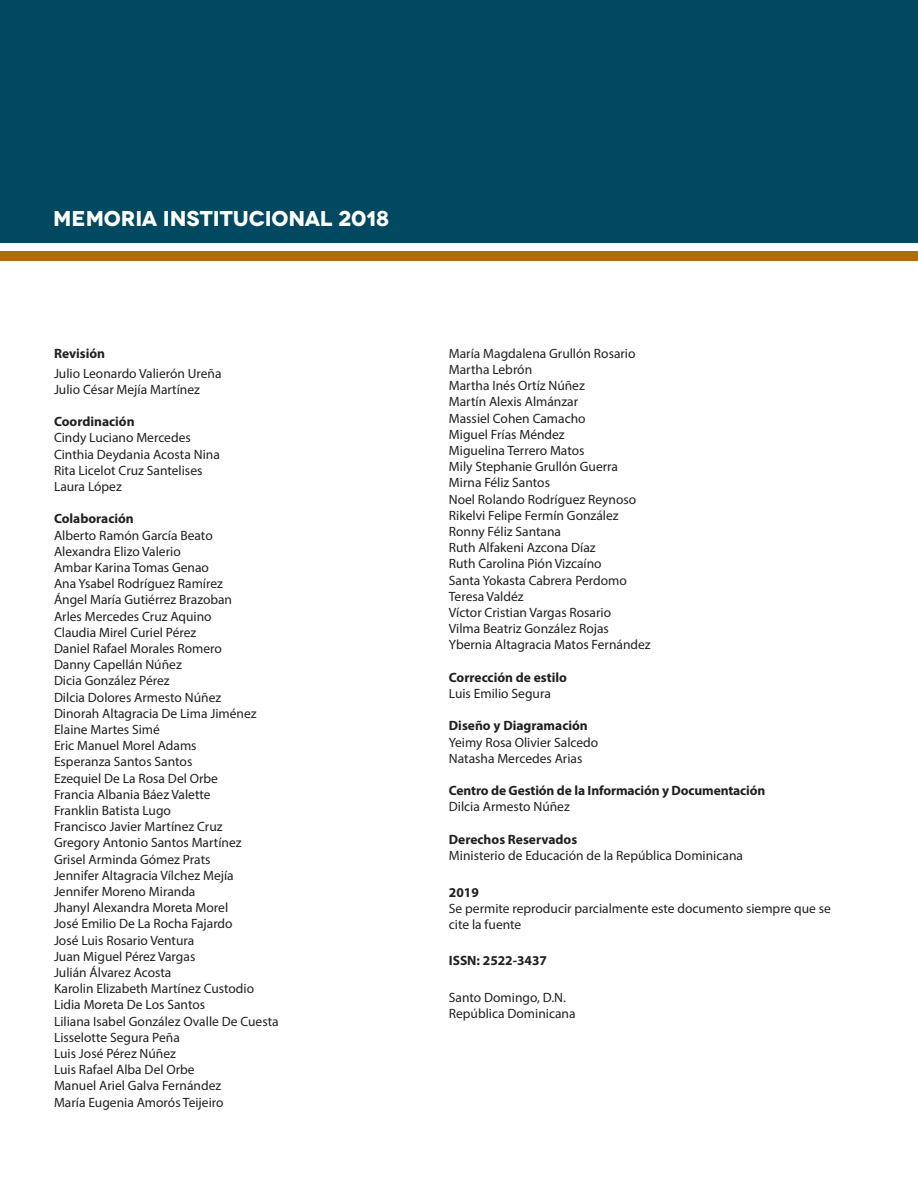
<style>
.page{position:relative;width:918px;height:1188px;background:#fff}
.page>*{position:absolute;margin:0;border:0;box-sizing:border-box;transform-origin:0 0}
.t1{font:700 21.45px "Novecentowide";color:#fff}
.t2{font:13.5px/16.2px "Myriad Pro";color:#231f20}
.t3{font:700 13.5px "Myriad Pro";color:#231f20}
</style>
<div class="page">
<div style="left:0;top:0;width:918px;height:243px;background:#004960"></div>
<div style="left:0;top:251px;width:918px;height:9px;background:#af6e0b"></div>
<h1 class="t1" style="left:53px;top:205px;width:338px">MEMORIA INSTITUCIONAL 2018</h1>
<p class="t3" style="left:54px;top:345px;width:53px">Revisión</p>
<p class="t2" style="left:54px;top:365px;width:169px">Julio Leonardo Valierón Ureña<br>Julio César Mejía Martínez</p>
<p class="t3" style="left:54px;top:413px;width:82px">Coordinación</p>
<p class="t2" style="left:54px;top:430px;width:167px">Cindy Luciano Mercedes<br>Cinthia Deydania Acosta Nina<br>Rita Licelot Cruz Santelises<br>Laura López</p>
<p class="t3" style="left:54px;top:510px;width:81px">Colaboración</p>
<p class="t2" style="left:54px;top:527px;width:226px">Alberto Ramón García Beato<br>Alexandra Elizo Valerio<br>Ambar Karina Tomas Genao<br>Ana Ysabel Rodríguez Ramírez<br>Ángel María Gutiérrez Brazoban<br>Arles Mercedes Cruz Aquino<br>Claudia Mirel Curiel Pérez<br>Daniel Rafael Morales Romero<br>Danny Capellán Núñez<br>Dicia González Pérez<br>Dilcia Dolores Armesto Núñez<br>Dinorah Altagracia De Lima Jiménez<br>Elaine Martes Simé<br>Eric Manuel Morel Adams<br>Esperanza Santos Santos<br>Ezequiel De La Rosa Del Orbe<br>Francia Albania Báez Valette<br>Franklin Batista Lugo<br>Francisco Javier Martínez Cruz<br>Gregory Antonio Santos Martínez<br>Grisel Arminda Gómez Prats<br>Jennifer Altagracia Vílchez Mejía<br>Jennifer Moreno Miranda<br>Jhanyl Alexandra Moreta Morel<br>José Emilio De La Rocha Fajardo<br>José Luis Rosario Ventura<br>Juan Miguel Pérez Vargas<br>Julián Álvarez Acosta<br>Karolin Elizabeth Martínez Custodio<br>Lidia Moreta De Los Santos<br>Liliana Isabel González Ovalle De Cuesta<br>Lisselotte Segura Peña<br>Luis José Pérez Núñez<br>Luis Rafael Alba Del Orbe<br>Manuel Ariel Galva Fernández<br>María Eugenia Amorós Teijeiro</p>
<p class="t2" style="left:449px;top:345px;width:203px">María Magdalena Grullón Rosario<br>Martha Lebrón<br>Martha Inés Ortíz Núñez<br>Martín Alexis Almánzar<br>Massiel Cohen Camacho<br>Miguel Frías Méndez<br>Miguelina Terrero Matos<br>Mily Stephanie Grullón Guerra<br>Mirna Féliz Santos<br>Noel Rolando Rodríguez Reynoso<br>Rikelvi Felipe Fermín González<br>Ronny Féliz Santana<br>Ruth Alfakeni Azcona Díaz<br>Ruth Carolina Pión Vizcaíno<br>Santa Yokasta Cabrera Perdomo<br>Teresa Valdéz<br>Víctor Cristian Vargas Rosario<br>Vilma Beatriz González Rojas<br>Ybernia Altagracia Matos Fernández</p>
<p class="t3" style="left:449px;top:669px;width:120px">Corrección de estilo</p>
<p class="t2" style="left:449px;top:685px;width:103px">Luis Emilio Segura</p>
<p class="t3" style="left:449px;top:717px;width:140px">Diseño y Diagramación</p>
<p class="t2" style="left:449px;top:734px;width:151px">Yeimy Rosa Olivier Salcedo<br>Natasha Mercedes Arias</p>
<p class="t3" style="left:449px;top:782px;width:318px">Centro de Gestión de la Información y Documentación</p>
<p class="t2" style="left:449px;top:799px;width:122px">Dilcia Armesto Núñez</p>
<p class="t3" style="left:449px;top:831px;width:130px">Derechos Reservados</p>
<p class="t2" style="left:449px;top:847px;width:296px">Ministerio de Educación de la República Dominicana</p>
<p class="t3" style="left:449px;top:883px;width:31px">2019</p>
<p class="t2" style="left:449px;top:900px;width:384px">Se permite reproducir parcialmente este documento siempre que se cite la fuente</p>
<p class="t3" style="left:449px;top:952px;width:100px">ISSN: 2522-3437</p>
<p class="t2" style="left:449px;top:989px;width:128px">Santo Domingo, D.N.<br>República Dominicana</p>
</div>
